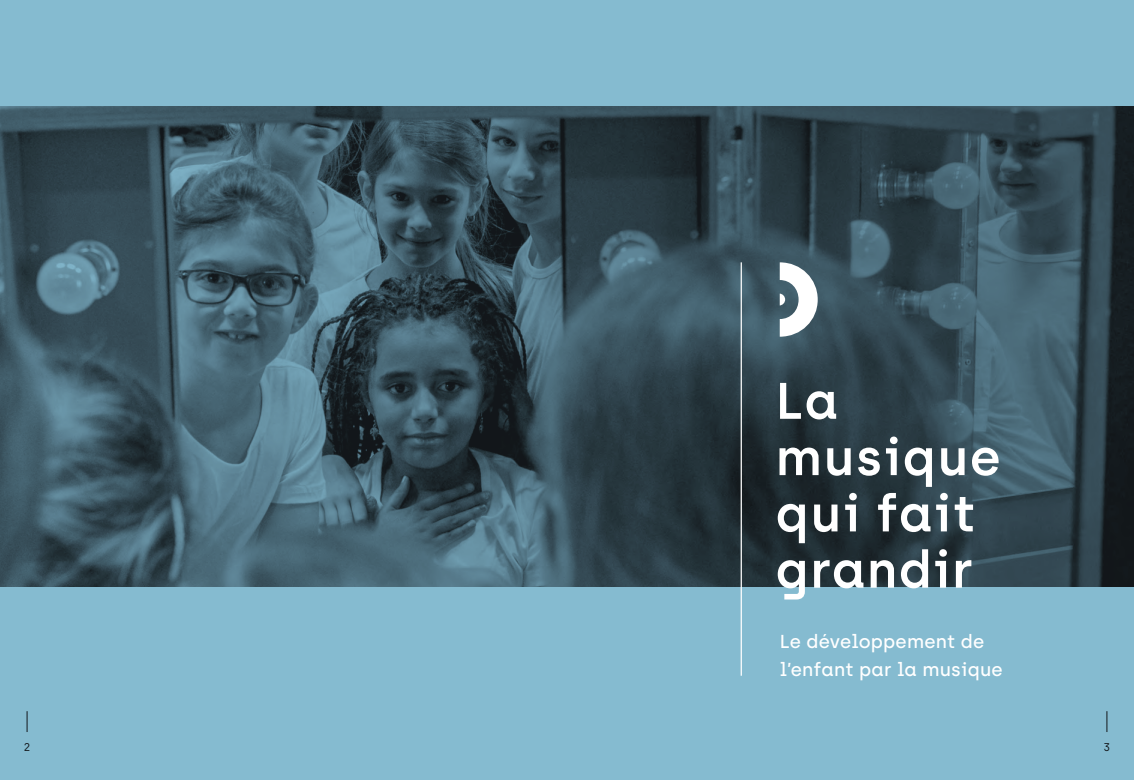
<style>
.page{position:relative;width:1134px;height:780px;background:#85bbd0}
.page>*{position:absolute;margin:0;border:0;box-sizing:border-box;transform-origin:0 0}
.t1{font:600 51.25px/56.2px "Archia";letter-spacing:.03em;color:#fff}
.t2{font:500 18.75px/27.5px "Archia";letter-spacing:.01em;color:#fff}
.t3{font:11.25px "Archia";color:#231f20}
</style>
<div class="page">
<img style="left:0;top:106px;width:1134px;height:480px">
<hr style="left:741px;top:262px;width:1px;height:413px;background:#fff">
<svg style="left:780px;top:262px;width:38px;height:75px;background:#b0bbc0"></svg>
<p class="t1" style="left:776px;top:372px;width:226px">La musique qui fait grandir</p>
<p class="t2" style="left:780px;top:627px;width:225px">Le développement de l’enfant par la musique</p>
<p class="t3" style="left:24px;top:740px;width:8px">2</p>
<p class="t3" style="left:1103px;top:740px;width:8px">3</p>
</div>
